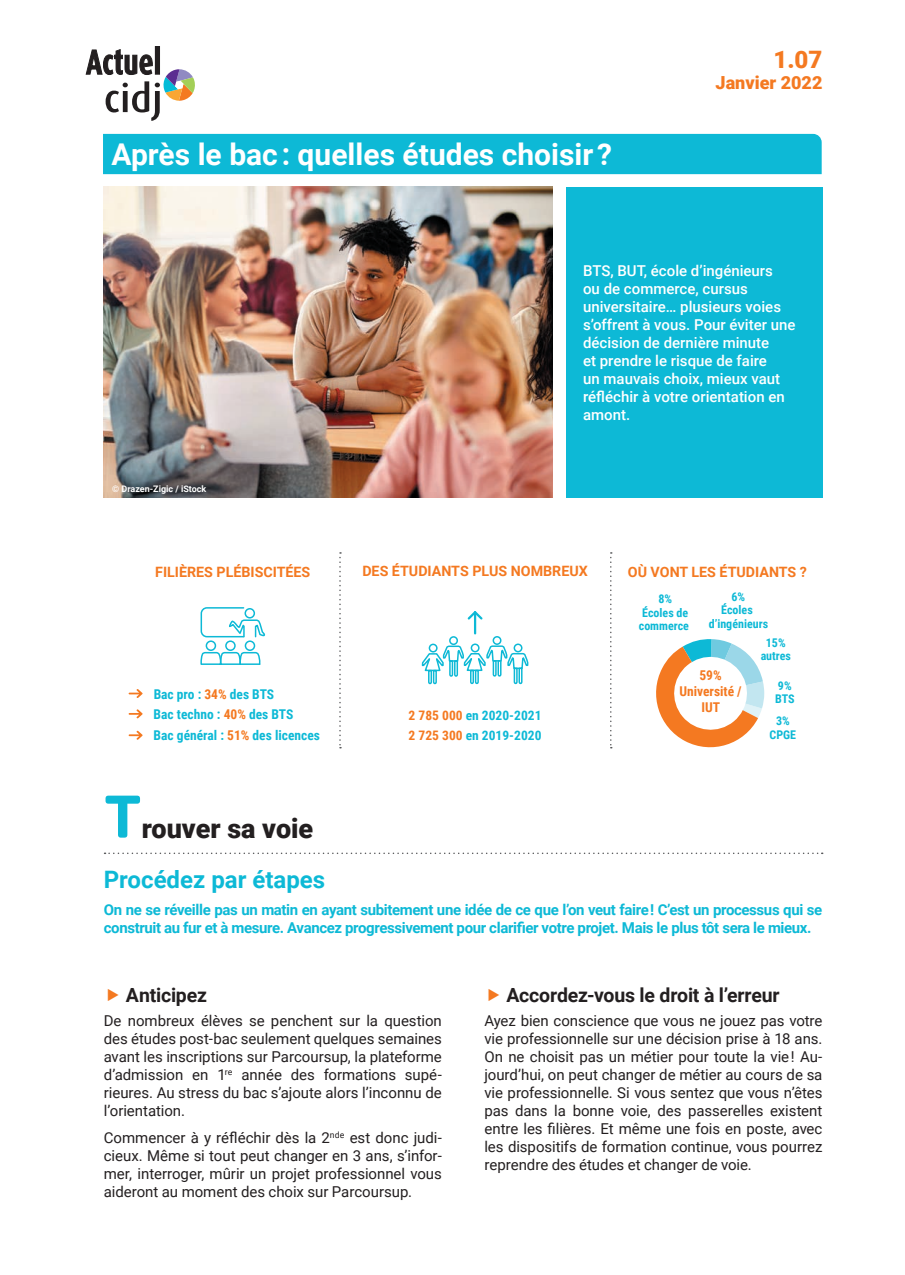
<style>
.page{position:relative;width:905px;height:1275px;background:#fff}
.page>*{position:absolute;margin:0;border:0;box-sizing:border-box;transform-origin:0 0}
.t1{font:700 60px "Filson Soft";color:#0db9d6}
.t2{font:700 30px "Roboto";color:#fff}
.t3{font:900 27px "Roboto";color:#231f20}
.t4{font:700 24px "Roboto";color:#0db9d6}
.t5{font:900 24px "Roboto";color:#f47921}
.t6{font:700 19.5px "Roboto";letter-spacing:-.01em;color:#231f20}
.t7{font:900 18px "Roboto";color:#f47921}
.t8{font:15px/18px "Roboto";color:#231f20;text-align:justify}
.t9{font:500 15px/18px "Roboto";color:#fff}
.t10{font:700 15px/18px "Roboto";letter-spacing:-.025em;color:#0db9d6}
.t11{font:700 14.25px "Roboto";color:#f47921}
.t12{font:700 13.5px/20.7px "Roboto Condensed";color:#0db9d6}
.t13{font:700 13.5px/16.2px "Roboto Condensed";color:#f47921;text-align:center}
.t14{font:700 13.05px/20.1px "Roboto Condensed";color:#0db9d6}
.t15{font:700 12px/13.5px "Roboto Condensed";color:#0db9d6;text-align:center}
.t16{font:700 9px "Roboto";color:#fff}
.s1{color:#f47921}
</style>
<div class="page">
<div style="left:103px;top:134px;width:719px;height:40px;background:#0db9d6"></div>
<img style="left:103px;top:187px;width:449px;height:310px">
<div style="left:566px;top:187px;width:256px;height:310px;background:#0db9d6"></div>
<svg style="left:105px;top:852px;width:718px;height:2px"></svg>
<div style="left:155px;top:47px;width:5px;height:27px;background:#231f20"></div>
<div style="left:155px;top:46px;width:5px;height:28px;border:1px solid #231f20"></div>
<svg style="left:86px;top:49px;width:109px;height:72px"></svg>
<svg style="left:129px;top:689px;width:14px;height:9px"></svg>
<svg style="left:129px;top:709px;width:14px;height:9px"></svg>
<svg style="left:129px;top:731px;width:14px;height:9px"></svg>
<div style="left:206px;top:640px;width:10px;height:11px;border:2px solid #0db9d6;border-radius:50%"></div>
<svg style="left:200px;top:607px;width:65px;height:38px"></svg>
<div style="left:225px;top:640px;width:11px;height:11px;border:2px solid #0db9d6;border-radius:50%"></div>
<div style="left:245px;top:640px;width:10px;height:11px;border:2px solid #0db9d6;border-radius:50%"></div>
<svg style="left:200px;top:651px;width:61px;height:14px"></svg>
<svg style="left:656px;top:639px;width:108px;height:109px"></svg>
<hr style="left:474px;top:612px;width:2px;height:21px;background:#0db9d6">
<svg style="left:467px;top:611px;width:16px;height:11px"></svg>
<div style="left:449px;top:636px;width:9px;height:9px;border:2px solid #0db9d6;border-radius:50%"></div>
<div style="left:429px;top:644px;width:9px;height:8px;border:2px solid #0db9d6;border-radius:50%"></div>
<div style="left:493px;top:636px;width:8px;height:9px;border:2px solid #0db9d6;border-radius:50%"></div>
<div style="left:471px;top:643px;width:9px;height:9px;border:2px solid #0db9d6;border-radius:50%"></div>
<div style="left:514px;top:643px;width:8px;height:9px;border:2px solid #0db9d6;border-radius:50%"></div>
<svg style="left:421px;top:645px;width:108px;height:40px"></svg>
<svg style="left:339px;top:552px;width:2px;height:196px"></svg>
<svg style="left:610px;top:552px;width:2px;height:196px"></svg>
<h2 class="t2" style="left:112px;top:134px;width:502px">Après le bac : quelles études choisir ?</h2>
<h3 class="t5" style="left:773px;top:42px;width:50px">1.07</h3>
<p class="t7" style="left:716px;top:70px;width:108px">Janvier 2022</p>
<p class="t16" style="left:112px;top:482px;width:96px">© Drazen-Zigic / iStock</p>
<p class="t11" style="left:155px;top:562px;width:157px">FILIÈRES PLÉBISCITÉES</p>
<p class="t12" style="left:154px;top:683px;width:168px">Bac pro : <span class="s1">34%</span> des BTS<br>Bac techno : <span class="s1">40%</span> des BTS<br>Bac général : <span class="s1">51%</span> des licences</p>
<p class="t9" style="left:583px;top:261px;width:214px">BTS, BUT, école d’ingénieurs<br>ou de commerce, cursus universitaire… plusieurs voies s’offrent à vous. Pour éviter une décision de dernière minute<br>et prendre le risque de faire<br>un mauvais choix, mieux vaut réfléchir à votre orientation en amont.</p>
<p class="t11" style="left:362px;top:561px;width:227px">DES ÉTUDIANTS PLUS NOMBREUX</p>
<p class="t14" style="left:409px;top:705px;width:134px"><span class="s1">2 785 000</span> en 2020-2021<br><span class="s1">2 725 300</span> en 2019-2020</p>
<p class="t11" style="left:628px;top:562px;width:181px">OÙ VONT LES ÉTUDIANTS ?</p>
<p class="t15" style="left:639px;top:592px;width:52px">8%<br>Écoles de commerce</p>
<p class="t15" style="left:709px;top:589px;width:61px">6%<br>Écoles d’ingénieurs</p>
<p class="t15" style="left:761px;top:635px;width:32px">15% autres</p>
<p class="t13" style="left:679px;top:666px;width:64px">59%<br>Université /<br>IUT</p>
<p class="t15" style="left:775px;top:678px;width:21px;text-align:left">9%<br>BTS</p>
<p class="t15" style="left:769px;top:714px;width:28px">3%<br>CPGE</p>
<h1 class="t1" style="left:104px;top:778px;width:38px">T</h1>
<h3 class="t3" style="left:142px;top:809px;width:173px">rouver sa voie</h3>
<h3 class="t4" style="left:104px;top:863px;width:223px">Procédez par étapes</h3>
<p class="t10" style="left:104px;top:900px;width:720px">On ne se réveille pas un matin en ayant subitement une idée de ce que l’on veut faire ! C’est un processus qui se construit au fur et à mesure. Avancez progressivement pour clarifier votre projet. Mais le plus tôt sera le mieux.</p>
<h3 class="t6" style="left:126px;top:981px;width:82px">Anticipez</h3>
<p class="t8" style="left:104px;top:1011px;width:340px">De nombreux élèves se penchent sur la question des études post-bac seulement quelques semaines avant les inscriptions sur Parcoursup, la plateforme d’admission en 1<sup>re</sup> année des formations supé&shy;rieures. Au stress du bac s’ajoute alors l’inconnu de l’orientation.</p>
<p class="t8" style="left:104px;top:1128px;width:340px">Commencer à y réfléchir dès la 2 <sup>nde</sup> est donc judi&shy;cieux. Même si tout peut changer en 3 ans, s’infor&shy;mer, interroger, mûrir un projet professionnel vous aideront au moment des choix sur Parcoursup.</p>
<h3 class="t6" style="left:507px;top:981px;width:275px">Accordez-vous le droit à l’erreur</h3>
<p class="t8" style="left:484px;top:1011px;width:340px">Ayez bien conscience que vous ne jouez pas votre vie professionnelle sur une décision prise à 18 ans.<br>On ne choisit pas un métier pour toute la vie ! Au&shy;jourd’hui, on peut changer de métier au cours de sa vie professionnelle. Si vous sentez que vous n’êtes pas dans la bonne voie, des passerelles existent entre les filières. Et même une fois en poste, avec les dispositifs de formation continue, vous pourrez reprendre des études et changer de voie.</p>
</div>
